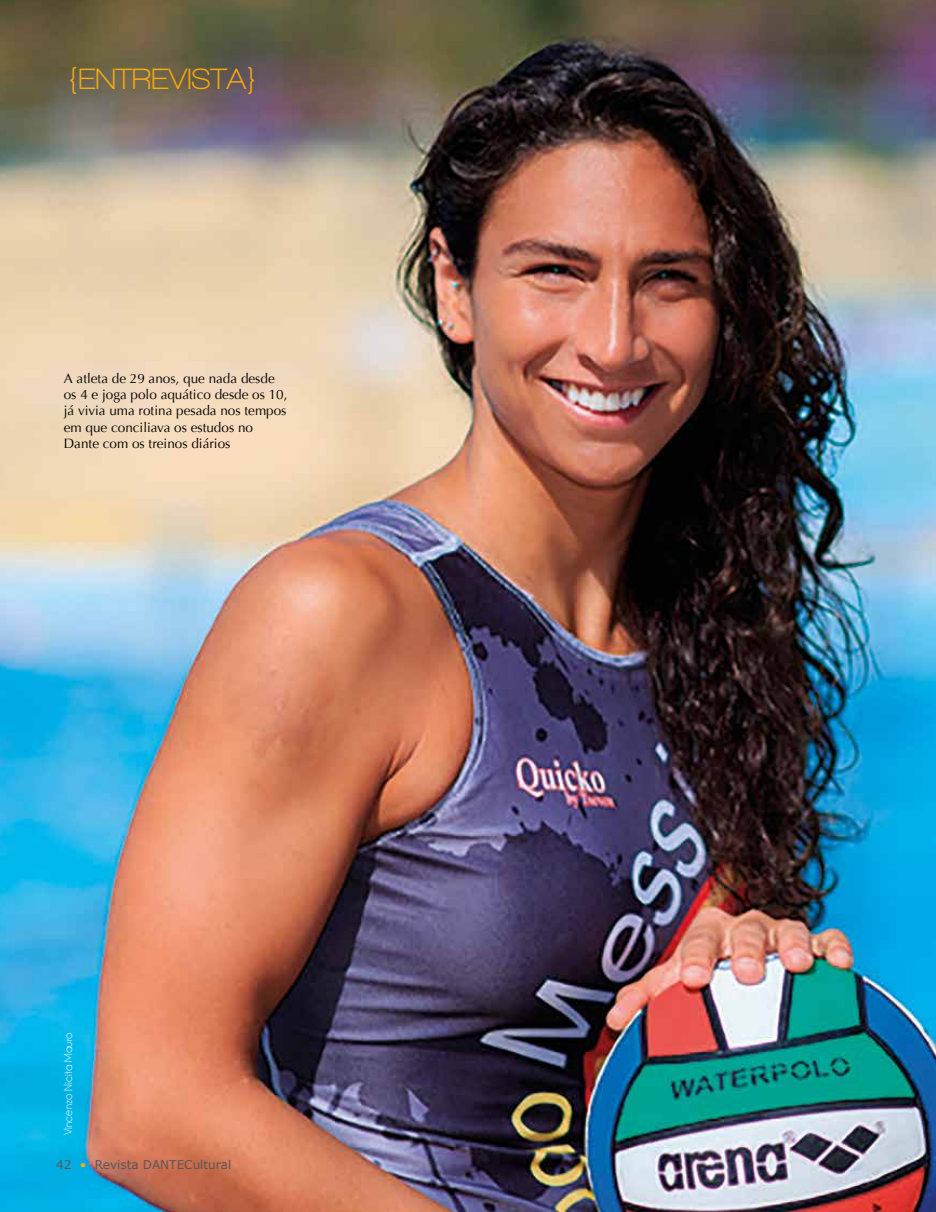
<style>
.page{position:relative;width:936px;height:1212px;background:#fff}
.page>*{position:absolute;margin:0;border:0;box-sizing:border-box;transform-origin:0 0}
.t1{font:700 30px "Walkway";color:#f8ab10}
.t2{font:13.5px/16.2px "Optima";color:#000}
.t3{font:12px "MS Reference Sans Serif";color:#575756}
.t4{font:12px "Champagne&Limousines";letter-spacing:.01em;color:#fff}
.s1{color:#f8ab10}
</style>
<div class="page">
<img style="left:0;top:0;width:935px;height:1212px">
<h1 class="t1" style="left:68px;top:63px;width:190px">{ENTREVISTA}</h1>
<p class="t2" style="left:64px;top:370px;width:225px">A atleta de 29 anos, que nada desde os 4 e joga polo aquático desde os 10, já vivia uma rotina pesada nos tempos em que conciliava os estudos no<br>Dante com os treinos diários</p>
<p class="t4" style="left:61px;top:1135px;width:105px;rotate:-90deg">Vincenzo Nicita Mauro</p>
<p class="t3" style="left:56px;top:1157px;width:177px">42 <span class="s1">•</span> Revista DANTECultural</p>
</div>
